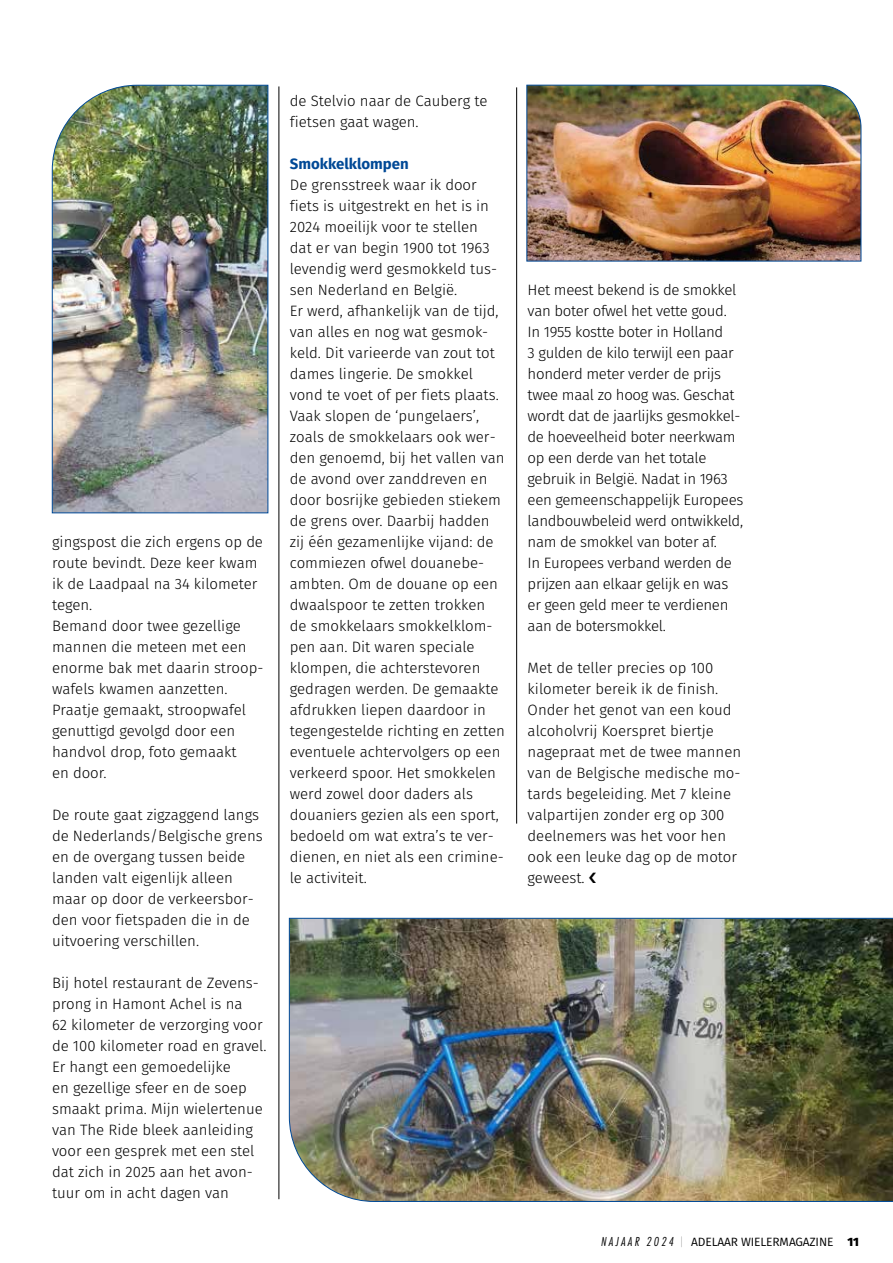
<style>
.page{position:relative;width:893px;height:1263px;background:#fff}
.page>*{position:absolute;margin:0;border:0;box-sizing:border-box;transform-origin:0 0}
.t1{font:300 15px/21px "Fira Sans";color:#000}
.t2{font:300 15px/21px "Fira Sans";letter-spacing:-.02em;color:#000}
.t3{font:700 15px "Fira Sans";color:#004996}
.t4{font:12px "Fira Sans";letter-spacing:-.01em;color:#000}
.s1{font-family:"Futura Std";font-weight:300;font-style:italic;font-stretch:condensed}
.s2{font-family:"Fira Sans Hair"}
.s3{font-weight:800}
</style>
<div class="page">
<hr style="left:279px;top:86px;width:1px;height:1113px;background:#000">
<hr style="left:516px;top:87px;width:1px;height:737px;background:#000">
<img style="left:52px;top:85px;width:216px;height:428px">
<img style="left:289px;top:918px;width:604px;height:284px">
<img style="left:527px;top:85px;width:334px;height:176px">
<p class="t1" style="left:52px;top:531px;width:213px">gingspost die zich ergens op de route bevindt. Deze keer kwam ik de Laadpaal na 34 kilometer tegen.<br>Bemand door twee gezellige mannen die meteen met een enorme bak met daarin stroop&shy;wafels kwamen aanzetten.<br>Praatje gemaakt, stroopwafel genuttigd gevolgd door een handvol drop, foto gemaakt<br>en door.</p>
<p class="t1" style="left:52px;top:804px;width:212px">De route gaat zigzaggend langs de Nederlands/Belgische grens en de overgang tussen beide landen valt eigenlijk alleen maar op door de verkeersbor&shy;den voor fietspaden die in de uitvoering verschillen.</p>
<p class="t1" style="left:52px;top:972px;width:216px">Bij hotel restaurant de Zevens&shy;prong in Hamont Achel is na<br>62 kilometer de verzorging voor de 100 kilometer road en gravel.<br>Er hangt een gemoedelijke<br>en gezellige sfeer en de soep smaakt prima. Mijn wielertenue van The Ride bleek aanleiding voor een gesprek met een stel dat zich in 2025 aan het avon&shy;tuur om in acht dagen van</p>
<p class="t1" style="left:290px;top:90px;width:199px">de Stelvio naar de Cauberg te fietsen gaat wagen.</p>
<p class="t3" style="left:290px;top:153px;width:121px">Smokkelklompen</p>
<p class="t1" style="left:290px;top:174px;width:216px">De grensstreek waar ik door fiets is uitgestrekt en het is in<br>2024 moeilijk voor te stellen<br>dat er van begin 1900 tot 1963 levendig werd gesmokkeld tus&shy;sen Nederland en België.<br>Er werd, afhankelijk van de tijd, van alles en nog wat gesmok&shy;keld. Dit varieerde van zout tot dames lingerie. De smokkel vond te voet of per fiets plaats.<br>Vaak slopen de ‘pungelaers’, zoals de smokkelaars ook wer&shy;den genoemd, bij het vallen van de avond over zanddreven en door bosrijke gebieden stiekem de grens over. Daarbij hadden zij één gezamenlijke vijand: de commiezen ofwel douanebe&shy;ambten. Om de douane op een dwaalspoor te zetten trokken de smokkelaars smokkelklom&shy;pen aan. Dit waren speciale klompen, die achterstevoren gedragen werden. De gemaakte afdrukken liepen daardoor in tegengestelde richting en zetten eventuele achtervolgers op een verkeerd spoor. Het smokkelen werd zowel door daders als douaniers gezien als een sport, bedoeld om wat extra’s te ver&shy;dienen, en niet als een crimine&shy;le activiteit.</p>
<p class="t2" style="left:528px;top:279px;width:217px">Het meest bekend is de smokkel van boter ofwel het vette goud.<br>In 1955 kostte boter in Holland<br>3 gulden de kilo terwijl een paar honderd meter verder de prijs twee maal zo hoog was. Geschat wordt dat de jaarlijks gesmokkel&shy;de hoeveelheid boter neerkwam op een derde van het totale gebruik in België. Nadat in 1963 een gemeenschappelijk Europees landbouwbeleid werd ontwikkeld, nam de smokkel van boter af.<br>In Europees verband werden de prijzen aan elkaar gelijk en was er geen geld meer te verdienen aan de botersmokkel.</p>
<p class="t1" style="left:528px;top:657px;width:215px">Met de teller precies op 100 kilometer bereik ik de finish.<br>Onder het genot van een koud alcoholvrij Koerspret biertje nagepraat met de twee mannen van de Belgische medische mo&shy;tards begeleiding. Met 7 kleine valpartijen zonder erg op 300 deelnemers was het voor hen ook een leuke dag op de motor geweest.</p>
<p class="t4" style="left:601px;top:1234px;width:260px"><span class="s1">NA JA A R 2 02 4</span> <span class="s2">|</span> ADELAAR WIELERMAGAZINE <span class="s3">11</span></p>
</div>
